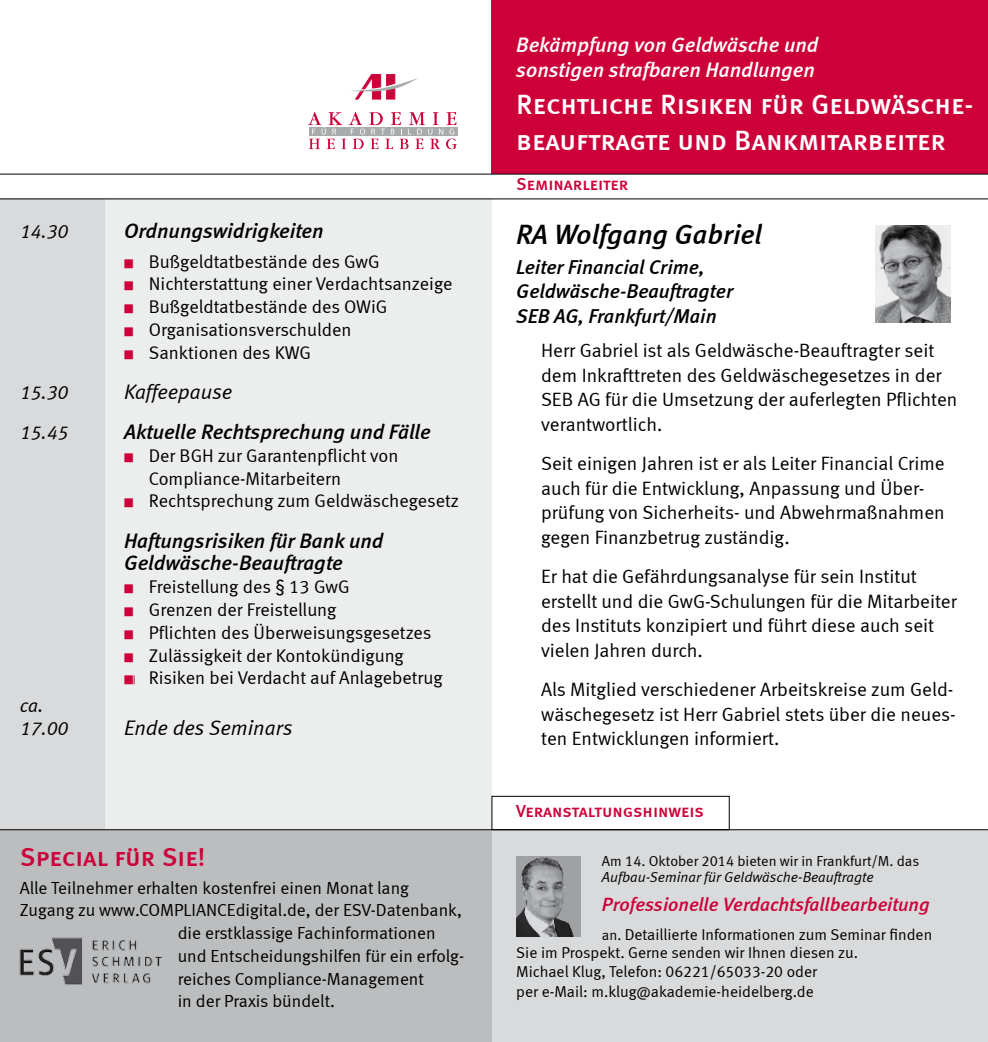
<style>
.page{position:relative;width:988px;height:1042px;background:#fff}
.page>*{position:absolute;margin:0;border:0;box-sizing:border-box;transform-origin:0 0}
.t1{font:28px/36.8px "Meta Medium LF Caps";color:#fff}
.t2{font:italic 28px "Meta Medium LF";color:#000}
.t3{font:26.25px "Meta Medium LF Caps";color:#cd0039}
.t4{font:italic 21px/22.8px "Meta Medium LF";color:#000}
.t5{font:italic 21px/24.5px "Meta Medium LF";color:#fff}
.t6{font:italic 21px "Meta Normal LF";color:#000}
.t7{font:italic 20.12px/24.5px "Meta Medium LF";color:#000}
.t8{font:19.25px/24.5px "Meta Normal LF";color:#000}
.t9{font:italic 19.25px "Meta Medium LF";letter-spacing:-.005em;color:#cd0039}
.t10{font:italic 19.25px/22.8px "Meta Normal LF";color:#000}
.t11{font:18.38px/22.8px "Meta Normal LF";color:#000}
.t12{font:17.5px "Meta Normal LF";color:#000}
.t13{font:17.5px "Meta Medium LF Caps";letter-spacing:-.005em;color:#cd0039}
.t14{font:15.75px/19.2px "Meta Normal LF";color:#000}
.t15{font:14.53px "Meta Normal LF";color:#000}
.t16{font:italic 14.53px "Meta Normal LF";color:#000}
.s1{color:#cd0039}
.s2{font-size:14.53px}
</style>
<div class="page">
<div style="left:491px;top:0;width:496px;height:174px;background:#cd0039"></div>
<svg style="left:351px;top:74px;width:67px;height:25px"></svg>
<svg style="left:308px;top:112px;width:149px;height:37px"></svg>
<div style="left:0;top:198px;width:491px;height:844px;background:#eceded"></div>
<div style="left:0;top:198px;width:104px;height:844px;background:#d9dadb"></div>
<div style="left:491px;top:830px;width:496px;height:212px;background:#d9dadb"></div>
<img style="left:516px;top:856px;width:64px;height:80px">
<img style="left:875px;top:226px;width:74px;height:97px">
<div style="left:491px;top:796px;width:238px;height:34px;border:1px solid #000"></div>
<div style="left:0;top:830px;width:491px;height:212px;background:#bbbdbe"></div>
<img style="left:19px;top:937px;width:144px;height:48px">
<hr style="left:0;top:174px;width:987px;height:1px;background:#000">
<hr style="left:0;top:198px;width:987px;height:1px;background:#000">
<hr style="left:0;top:829px;width:987px;height:1px;background:#000">
<p class="t10" style="left:20px;top:220px;width:50px">14.30</p>
<p class="t4" style="left:124px;top:219px;width:201px">Ordnungswidrigkeiten</p>
<p class="t11" style="left:124px;top:250px;width:257px"><span class="s1">■</span> Bußgeldtatbestände des GwG</p>
<p class="t11" style="left:124px;top:272px;width:330px"><span class="s1">■</span> Nichterstattung einer Verdachtsanzeige</p>
<p class="t11" style="left:124px;top:295px;width:265px"><span class="s1">■</span> Bußgeldtatbestände des OWiG</p>
<p class="t11" style="left:124px;top:318px;width:229px"><span class="s1">■</span> Organisationsverschulden</p>
<p class="t11" style="left:124px;top:341px;width:188px"><span class="s1">■</span> Sanktionen des KWG</p>
<p class="t10" style="left:20px;top:381px;width:50px">15.30</p>
<p class="t6" style="left:124px;top:379px;width:110px">Kaffeepause</p>
<p class="t10" style="left:20px;top:421px;width:50px">15.45</p>
<p class="t4" style="left:124px;top:420px;width:308px">Aktuelle Rechtsprechung und Fälle</p>
<p class="t11" style="left:149px;top:444px;width:251px;text-indent:-25px"><span class="s1">■</span> Der BGH zur Garantenpflicht von<br>Compliance-Mitarbeitern</p>
<p class="t11" style="left:124px;top:489px;width:336px"><span class="s1">■</span> Rechtsprechung zum Geldwäschegesetz</p>
<p class="t4" style="left:124px;top:529px;width:261px">Haftungsrisiken für Bank und<br>Geldwäsche-Beauftragte</p>
<p class="t11" style="left:124px;top:575px;width:227px"><span class="s1">■</span> Freistellung des § 13 GwG</p>
<p class="t11" style="left:124px;top:598px;width:214px"><span class="s1">■</span> Grenzen der Freistellung</p>
<p class="t11" style="left:124px;top:621px;width:309px"><span class="s1">■</span> Pflichten des Überweisungsgesetzes</p>
<p class="t11" style="left:124px;top:643px;width:281px"><span class="s1">■</span> Zulässigkeit der Kontokündigung</p>
<p class="t11" style="left:124px;top:666px;width:320px"><span class="s1">■</span> Risiken bei Verdacht auf Anlagebetrug</p>
<p class="t10" style="left:20px;top:694px;width:50px">ca.<br>17.00</p>
<p class="t6" style="left:124px;top:715px;width:170px">Ende des Seminars</p>
<h2 class="t3" style="left:20px;top:841px;width:187px">Special für Sie!</h2>
<p class="t12" style="left:20px;top:877px;width:390px">Alle Teilnehmer erhalten kostenfrei einen Monat lang</p>
<p class="t12" style="left:20px;top:900px;width:443px">Zugang zu www.COMPLIANCEdigital.de, der ESV-Datenbank,</p>
<p class="t12" style="left:178px;top:923px;width:259px">die erstklassige Fachinformationen</p>
<p class="t12" style="left:178px;top:945px;width:288px">und Entscheidungshilfen für ein erfolg-</p>
<p class="t12" style="left:178px;top:968px;width:247px">reiches Compliance-Management</p>
<p class="t12" style="left:178px;top:991px;width:159px">in der Praxis bündelt.</p>
<p class="t5" style="left:516px;top:32px;width:303px">Bekämpfung von Geldwäsche und sonstigen strafbaren Handlungen</p>
<h1 class="t1" style="left:516px;top:85px;width:458px">Rechtliche Risiken für Geldwäsche&shy;beauftragte und Bankmitarbeiter</h1>
<p class="t13" style="left:516px;top:174px;width:113px">Seminarleiter</p>
<h1 class="t2" style="left:516px;top:218px;width:247px">RA Wolfgang Gabriel</h1>
<p class="t7" style="left:516px;top:254px;width:218px">Leiter Financial Crime,<br>Geldwäsche-Beauftragter<br>SEB AG, Frankfurt/Main</p>
<p class="t8" style="left:541px;top:338px;width:417px">Herr Gabriel ist als Geldwäsche-Beauftragter seit dem Inkrafttreten des Geldwäschegesetzes in der SEB AG für die Umsetzung der auferlegten Pflichten verantwortlich.</p>
<p class="t8" style="left:541px;top:451px;width:405px">Seit einigen Jahren ist er als Leiter Financial Crime auch für die Entwicklung, Anpassung und Über&shy;prüfung von Sicherheits- und Abwehrmaßnahmen gegen Finanzbetrug zuständig.</p>
<p class="t8" style="left:541px;top:564px;width:417px">Er hat die Gefährdungsanalyse für sein Institut erstellt und die GwG-Schulungen für die Mitarbeiter des Instituts konzipiert und führt diese auch seit vielen Jahren durch.</p>
<p class="t8" style="left:541px;top:677px;width:416px">Als Mitglied verschiedener Arbeitskreise zum Geld&shy;wäschegesetz ist Herr Gabriel stets über die neues&shy;ten Entwicklungen informiert.</p>
<p class="t13" style="left:516px;top:801px;width:189px">Veranstaltungshinweis</p>
<p class="t15" style="left:601px;top:852px;width:318px">Am 14. Oktober 2014 bieten wir in Frankfurt/M. das</p>
<p class="t16" style="left:601px;top:868px;width:273px">Aufbau-Seminar für Geldwäsche-Beauftragte</p>
<p class="t9" style="left:601px;top:893px;width:329px">Professionelle Verdachtsfallbearbeitung</p>
<p class="t14" style="left:601px;top:925px;width:332px"><span class="s2">an.</span> Detaillierte Informationen zum Seminar finden</p>
<p class="t14" style="left:516px;top:943px;width:343px">Sie im Prospekt. Gerne senden wir Ihnen diesen zu.<br>Michael Klug, Telefon: 06221/65033-20 oder<br>per e-Mail: m.klug@akademie-heidelberg.de</p>
</div>
